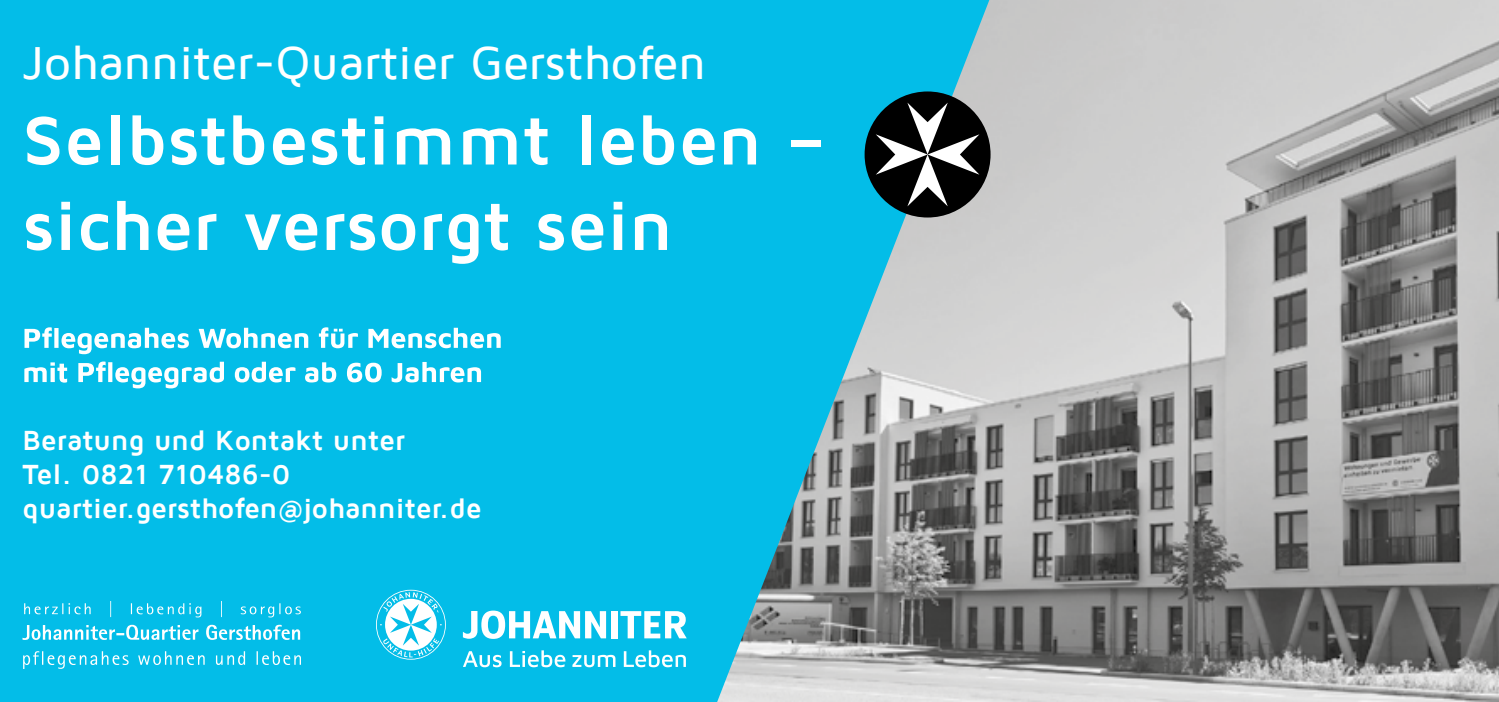
<style>
.page{position:relative;width:1499px;height:702px;background:#03bde8}
.page>*{position:absolute;margin:0;border:0;box-sizing:border-box;transform-origin:0 0}
.t1{font:700 71.1px/85.5px "Maven Pro";color:#fff}
.t2{font:500 47.48px "Maven Pro";color:#fff}
.t3{font:700 28.57px/34.2px "Maven Pro";color:#fff}
</style>
<div class="page">
<img style="left:717px;top:0;width:782px;height:702px">
<svg style="left:25px;top:327px;width:476px;height:27px"></svg>
<svg style="left:24px;top:361px;width:457px;height:27px"></svg>
<div style="left:865px;top:91px;width:125px;height:126px;background:#000;border-radius:50%"></div>
<svg style="left:876px;top:103px;width:103px;height:103px"></svg>
<svg style="left:23px;top:651px;width:278px;height:18px"></svg>
<svg style="left:22px;top:624px;width:278px;height:16px"></svg>
<svg style="left:24px;top:601px;width:277px;height:16px"></svg>
<svg style="left:463px;top:610px;width:224px;height:57px"></svg>
<svg style="left:376px;top:589px;width:70px;height:70px"></svg>
<h2 class="t2" style="left:22px;top:38px;width:685px">Johanniter-Quartier Gersthofen</h2>
<h1 class="t1" style="left:22px;top:98px;width:805px">Selbstbestimmt leben – sicher versorgt sein</h1>
<p class="t3" style="left:22px;top:423px;width:461px">Beratung und Kontakt unter<br>Tel. 0821 710486-0 quartier.gersthofen@johanniter.de</p>
</div>
